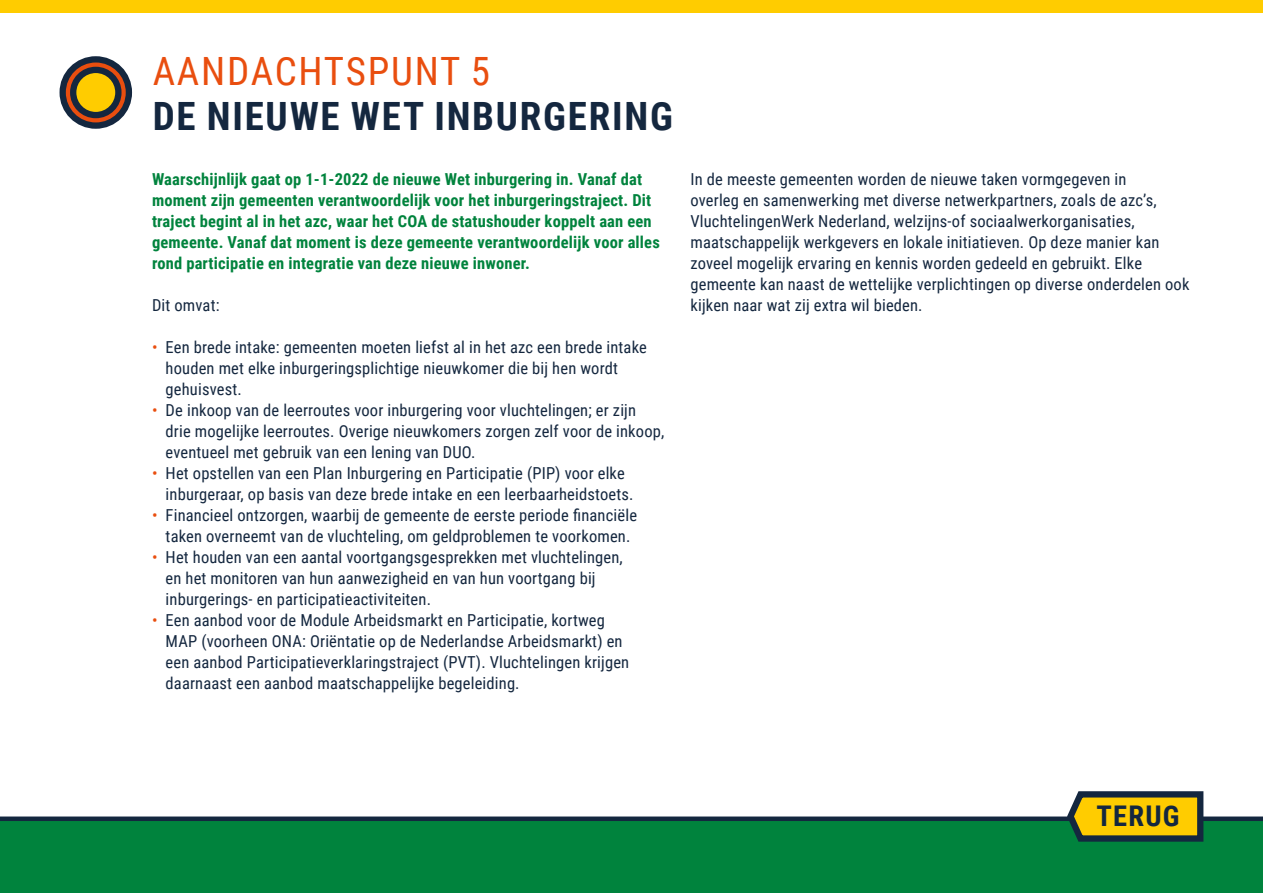
<style>
.page{position:relative;width:1263px;height:893px;background:#fff}
.page>*{position:absolute;margin:0;border:0;box-sizing:border-box;transform-origin:0 0}
.t1{font:700 39px "Roboto Condensed";letter-spacing:.045em;color:#14273f}
.t2{font:39px "Roboto Condensed";letter-spacing:.045em;color:#e94e0f}
.t3{font:700 28.5px "Roboto Condensed";letter-spacing:.04em;color:#14273f}
.t4{font:16.5px/21px "Roboto Condensed";letter-spacing:.01em;color:#14273f}
.t5{font:700 16.5px/21px "Roboto Condensed";letter-spacing:.01em;color:#00833d}
.s1{color:#e94e0f}
</style>
<div class="page">
<div style="left:0;top:819px;width:1263px;height:74px;background:#00833d"></div>
<div style="left:0;top:816px;width:1263px;height:5px;background:#14273f"></div>
<div style="left:0;top:0;width:1263px;height:13px;background:#fc0"></div>
<svg style="left:63px;top:59px;width:66px;height:67px"></svg>
<div style="left:60px;top:56px;width:72px;height:73px;border:6px solid #14273f;border-radius:50%"></div>
<svg style="left:73px;top:70px;width:45px;height:45px"></svg>
<div style="left:70px;top:67px;width:52px;height:51px;border:6px solid #14273f;border-radius:50%"></div>
<svg style="left:1063px;top:791px;width:143px;height:51px;background:#af9a21"></svg>
<h1 class="t2" style="left:153px;top:43px;width:339px">AANDACHTSPUNT 5</h1>
<h1 class="t1" style="left:153px;top:88px;width:522px">DE NIEUWE WET INBURGERING</h1>
<p class="t5" style="left:152px;top:168px;width:509px">Waarschijnlijk gaat op 1-1-2022 de nieuwe Wet inburgering in. Vanaf dat moment zijn gemeenten verantwoordelijk voor het inburgeringstraject. Dit traject begint al in het azc, waar het COA de statushouder koppelt aan een gemeente. Vanaf dat moment is deze gemeente verantwoordelijk voor alles rond participatie en integratie van deze nieuwe inwoner.</p>
<p class="t4" style="left:152px;top:294px;width:69px">Dit omvat:</p>
<p class="t4" style="left:166px;top:336px;width:483px;text-indent:-14px"><span class="s1">•</span> Een brede intake: gemeenten moeten liefst al in het azc een brede intake houden met elke inburgeringsplichtige nieuwkomer die bij hen wordt gehuisvest.</p>
<p class="t4" style="left:166px;top:399px;width:500px;text-indent:-14px"><span class="s1">•</span> De inkoop van de leerroutes voor inburgering voor vluchtelingen; er zijn drie mogelijke leerroutes. Overige nieuwkomers zorgen zelf voor de inkoop, eventueel met gebruik van een lening van DUO.</p>
<p class="t4" style="left:166px;top:462px;width:469px;text-indent:-14px"><span class="s1">•</span> Het opstellen van een Plan Inburgering en Participatie (PIP) voor elke inburgeraar, op basis van deze brede intake en een leerbaarheidstoets.</p>
<p class="t4" style="left:152px;top:504px;width:486px;text-align:center"><span class="s1">•</span> Financieel ontzorgen, waarbij de gemeente de eerste periode financiële taken overneemt van de vluchteling, om geldproblemen te voorkomen.</p>
<p class="t4" style="left:166px;top:546px;width:459px;text-indent:-14px"><span class="s1">•</span> Het houden van een aantal voortgangsgesprekken met vluchtelingen, en het monitoren van hun aanwezigheid en van hun voortgang bij inburgerings- en participatieactiviteiten.</p>
<p class="t4" style="left:166px;top:609px;width:465px;text-indent:-14px"><span class="s1">•</span> Een aanbod voor de Module Arbeidsmarkt en Participatie, kortweg MAP (voorheen ONA: Oriëntatie op de Nederlandse Arbeidsmarkt) en een aanbod Participatieverklaringstraject (PVT). Vluchtelingen krijgen daarnaast een aanbod maatschappelijke begeleiding.</p>
<p class="t4" style="left:690px;top:168px;width:500px">In de meeste gemeenten worden de nieuwe taken vormgegeven in<br>overleg en samenwerking met diverse netwerkpartners, zoals de azc’s, VluchtelingenWerk Nederland, welzijns-of sociaalwerkorganisaties, maatschappelijk werkgevers en lokale initiatieven. Op deze manier kan zoveel mogelijk ervaring en kennis worden gedeeld en gebruikt. Elke gemeente kan naast de wettelijke verplichtingen op diverse onderdelen ook kijken naar wat zij extra wil bieden.</p>
<h2 class="t3" style="left:1096px;top:796px;width:84px">TERUG</h2>
</div>
